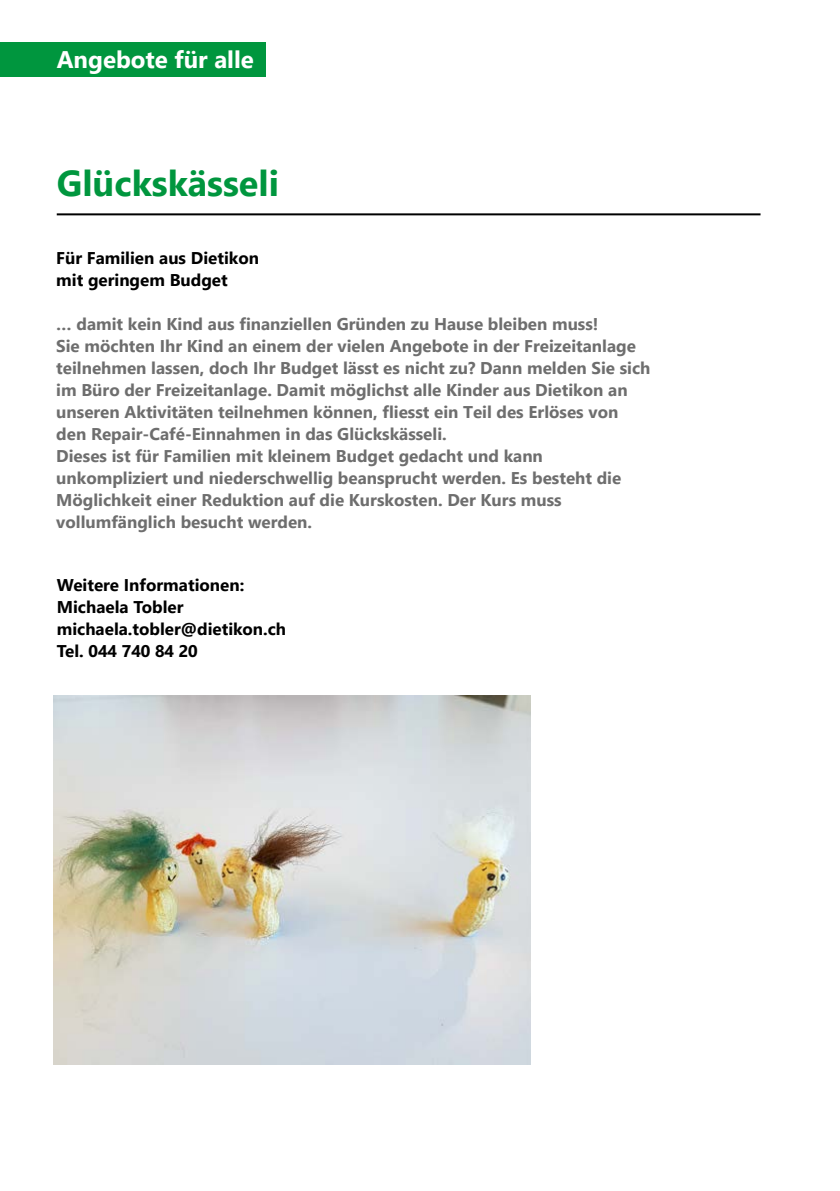
<style>
.page{position:relative;width:840px;height:1191px;background:#fff}
.page>*{position:absolute;margin:0;border:0;box-sizing:border-box;transform-origin:0 0}
.t1{font:700 36px "Segoe UI Tab";color:#00963e}
.t2{font:700 24px "Segoe UI Tab";color:#fff}
.t3{font:700 17px/22px "Segoe UI Tab";color:#6e6e6e}
.t4{font:700 17px/22px "Segoe UI Tab";color:#000}
</style>
<div class="page">
<div style="left:0;top:43px;width:265px;height:34px;background:#00963e"></div>
<hr style="left:57px;top:213px;width:703px;height:2px;background:#000">
<img style="left:54px;top:695px;width:476px;height:369px">
<h2 class="t2" style="left:57px;top:37px;width:198px">Angebote für alle</h2>
<h1 class="t1" style="left:57px;top:150px;width:223px">Glückskässeli</h1>
<p class="t4" style="left:56px;top:246px;width:204px">Für Familien aus Dietikon mit geringem Budget</p>
<p class="t3" style="left:56px;top:312px;width:595px">… damit kein Kind aus finanziellen Gründen zu Hause bleiben muss!<br>Sie möchten Ihr Kind an einem der vielen Angebote in der Freizeitanlage teilnehmen lassen, doch Ihr Budget lässt es nicht zu? Dann melden Sie sich im Büro der Freizeitanlage. Damit möglichst alle Kinder aus Dietikon an unseren Aktivitäten teilnehmen können, fliesst ein Teil des Erlöses von den Repair-Café-Einnahmen in das Glückskässeli.<br>Dieses ist für Familien mit kleinem Budget gedacht und kann unkompliziert und niederschwellig beansprucht werden. Es besteht die Möglichkeit einer Reduktion auf die Kurskosten. Der Kurs muss vollumfänglich besucht werden.</p>
<p class="t4" style="left:57px;top:572px;width:231px">Weitere Informationen:<br>Michaela Tobler michaela.tobler@dietikon.ch<br>Tel. 044 740 84 20</p>
</div>
